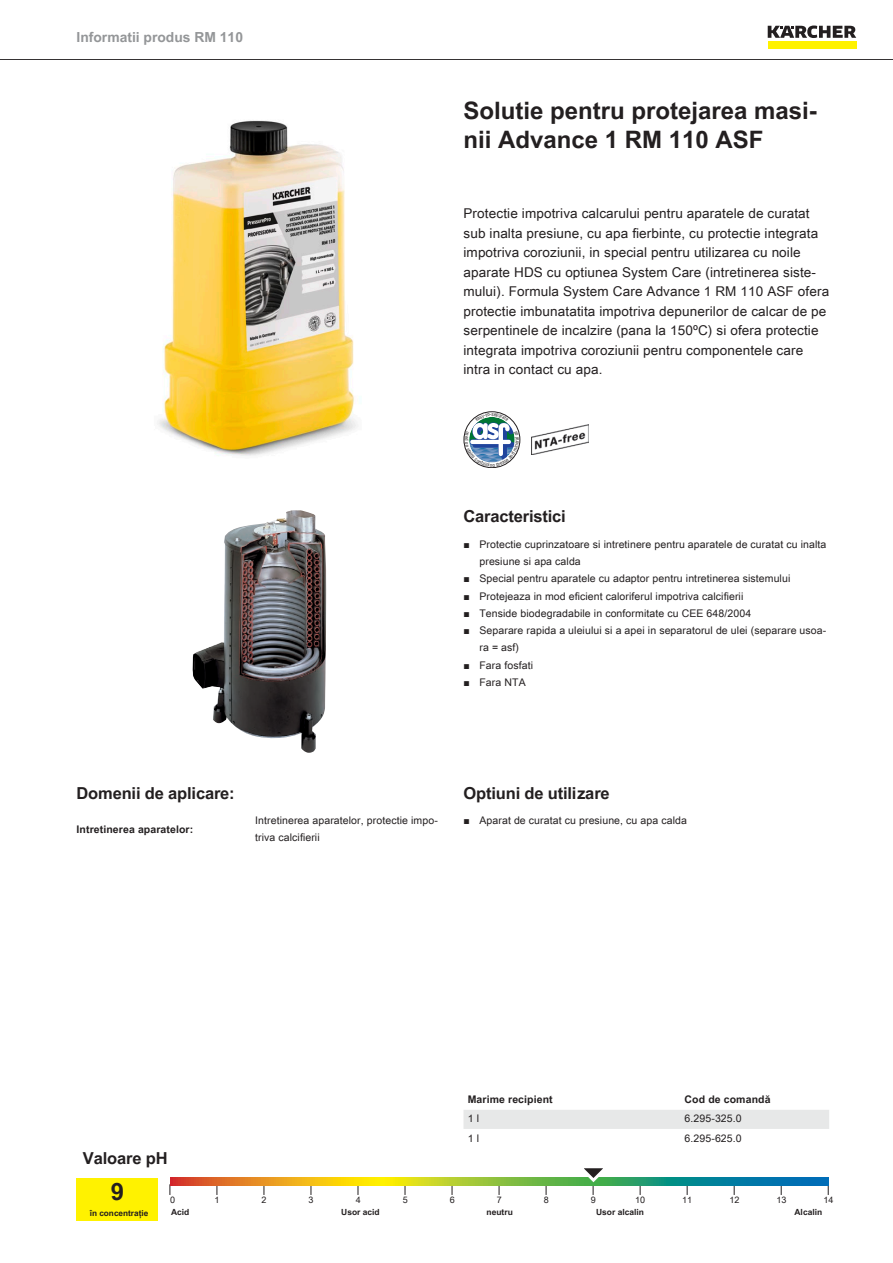
<style>
.page{position:relative;width:893px;height:1263px;background:#fff}
.page>*{position:absolute;margin:0;border:0;box-sizing:border-box;transform-origin:0 0}
.t1{font:700 24px/28.8px "Arial Unicode MS";color:#231f20}
.t2{font:700 16.5px "Arial Unicode MS";letter-spacing:-.01em;color:#231f20}
.t3{font:700 13.8px "Arial Unicode MS";color:#949698}
.t4{font:13.5px/19.5px "Arial Unicode MS";letter-spacing:.01em;color:#231f20}
.t5{font:10.5px/17.2px "Arial Unicode MS";letter-spacing:.01em;color:#231f20}
.t6{font:700 10.5px "Arial Unicode MS";letter-spacing:.01em;color:#231f20}
.t7{font:9px "Arial Unicode MS";color:#231f20}
.t8{font:700 8.4px "Arial Unicode MS";color:#231f20}
.t9{font:700 8.25px "Arial Unicode MS";color:#231f20}
.s1{font-family:"Arial"}
</style>
<div class="page">
<hr style="left:0;top:59px;width:893px;height:1px;background:#231f20">
<div style="left:768px;top:42px;width:88px;height:7px;background:#fff200"></div>
<svg style="left:768px;top:26px;width:88px;height:12px"></svg>
<img style="left:157px;top:120px;width:201px;height:336px">
<img style="left:531px;top:424px;width:57px;height:30px">
<img style="left:192px;top:510px;width:134px;height:243px">
<div style="left:77px;top:1178px;width:81px;height:42px;background:#fff200"></div>
<svg style="left:170px;top:1178px;width:658px;height:8px;background:#86a14c"></svg>
<svg style="left:576px;top:1168px;width:38px;height:27px"></svg>
<div style="left:463px;top:1110px;width:366px;height:19px;background:#e7e8e8"></div>
<svg style="left:464px;top:412px;width:56px;height:56px"></svg>
<h3 class="t3" style="left:77px;top:27px;width:168px">Informatii produs RM 110</h3>
<h1 class="t1" style="left:463px;top:97px;width:355px">Solutie pentru protejarea masi&shy;nii Advance 1 RM 110 ASF</h1>
<p class="t4" style="left:463px;top:203px;width:367px">Protectie impotriva calcarului pentru aparatele de curatat sub inalta presiune, cu apa fierbinte, cu protectie integrata impotriva coroziunii, in special pentru utilizarea cu noile aparate HDS cu optiunea System Care (intretinerea siste&shy;mului). Formula System Care Advance 1 RM 110 ASF ofera protectie imbunatatita impotriva depunerilor de calcar de pe serpentinele de incalzire (pana la 150ºC) si ofera protectie integrata impotriva coroziunii pentru componentele care intra in contact cu apa.</p>
<h2 class="t2" style="left:463px;top:504px;width:104px">Caracteristici</h2>
<p class="t5" style="left:479px;top:535px;width:348px;text-indent:-16px"><span class="s1">■</span> Protectie cuprinzatoare si intretinere pentru aparatele de curatat cu inalta presiune si apa calda</p>
<p class="t5" style="left:463px;top:570px;width:328px"><span class="s1">■</span> Special pentru aparatele cu adaptor pentru intretinerea sistemului</p>
<p class="t5" style="left:463px;top:587px;width:281px"><span class="s1">■</span> Protejeaza in mod eficient caloriferul impotriva calcifierii</p>
<p class="t5" style="left:463px;top:604px;width:289px"><span class="s1">■</span> Tenside biodegradabile in conformitate cu CEE 648/2004</p>
<p class="t5" style="left:479px;top:622px;width:348px;text-indent:-16px"><span class="s1">■</span> Separare rapida a uleiului si a apei in separatorul de ulei (separare usoa&shy;ra = asf)</p>
<p class="t5" style="left:463px;top:656px;width:71px"><span class="s1">■</span> Fara fosfati</p>
<p class="t5" style="left:463px;top:673px;width:64px"><span class="s1">■</span> Fara NTA</p>
<h2 class="t2" style="left:77px;top:780px;width:160px">Domenii de aplicare:</h2>
<p class="t6" style="left:77px;top:821px;width:118px">Intretinerea aparatelor:</p>
<p class="t5" style="left:255px;top:811px;width:184px">Intretinerea aparatelor, protectie impo&shy;triva calcifierii</p>
<h2 class="t2" style="left:463px;top:780px;width:148px">Optiuni de utilizare</h2>
<p class="t5" style="left:463px;top:812px;width:225px"><span class="s1">■</span> Aparat de curatat cu presiune, cu apa calda</p>
<p class="t6" style="left:468px;top:1092px;width:87px">Marime recipient</p>
<p class="t6" style="left:685px;top:1092px;width:87px">Cod de comandă</p>
<p class="t5" style="left:468px;top:1110px;width:13px">1 l</p>
<p class="t5" style="left:685px;top:1110px;width:59px">6.295-325.0</p>
<p class="t5" style="left:468px;top:1129px;width:13px">1 l</p>
<p class="t5" style="left:685px;top:1129px;width:59px">6.295-625.0</p>
<h2 class="t2" style="left:83px;top:1146px;width:86px">Valoare pH</h2>
<h1 class="t1" style="left:111px;top:1178px;width:15px">9</h1>
<p class="t7" style="left:170px;top:1193px;width:7px">0</p>
<p class="t7" style="left:215px;top:1193px;width:7px">1</p>
<p class="t7" style="left:262px;top:1193px;width:7px">2</p>
<p class="t7" style="left:309px;top:1193px;width:7px">3</p>
<p class="t7" style="left:356px;top:1193px;width:7px">4</p>
<p class="t7" style="left:403px;top:1193px;width:7px">5</p>
<p class="t7" style="left:450px;top:1193px;width:7px">6</p>
<p class="t7" style="left:497px;top:1193px;width:7px">7</p>
<p class="t7" style="left:544px;top:1193px;width:7px">8</p>
<p class="t7" style="left:591px;top:1193px;width:7px">9</p>
<p class="t7" style="left:635px;top:1193px;width:12px">10</p>
<p class="t7" style="left:682px;top:1193px;width:12px">11</p>
<p class="t7" style="left:729px;top:1193px;width:12px">12</p>
<p class="t7" style="left:776px;top:1193px;width:12px">13</p>
<p class="t7" style="left:823px;top:1193px;width:12px">14</p>
<p class="t9" style="left:90px;top:1207px;width:60px">în concentrație</p>
<p class="t8" style="left:171px;top:1206px;width:20px">Acid</p>
<p class="t8" style="left:341px;top:1206px;width:40px">Usor acid</p>
<p class="t8" style="left:487px;top:1206px;width:28px">neutru</p>
<p class="t8" style="left:596px;top:1206px;width:49px">Usor alcalin</p>
<p class="t8" style="left:794px;top:1206px;width:29px">Alcalin</p>
</div>
